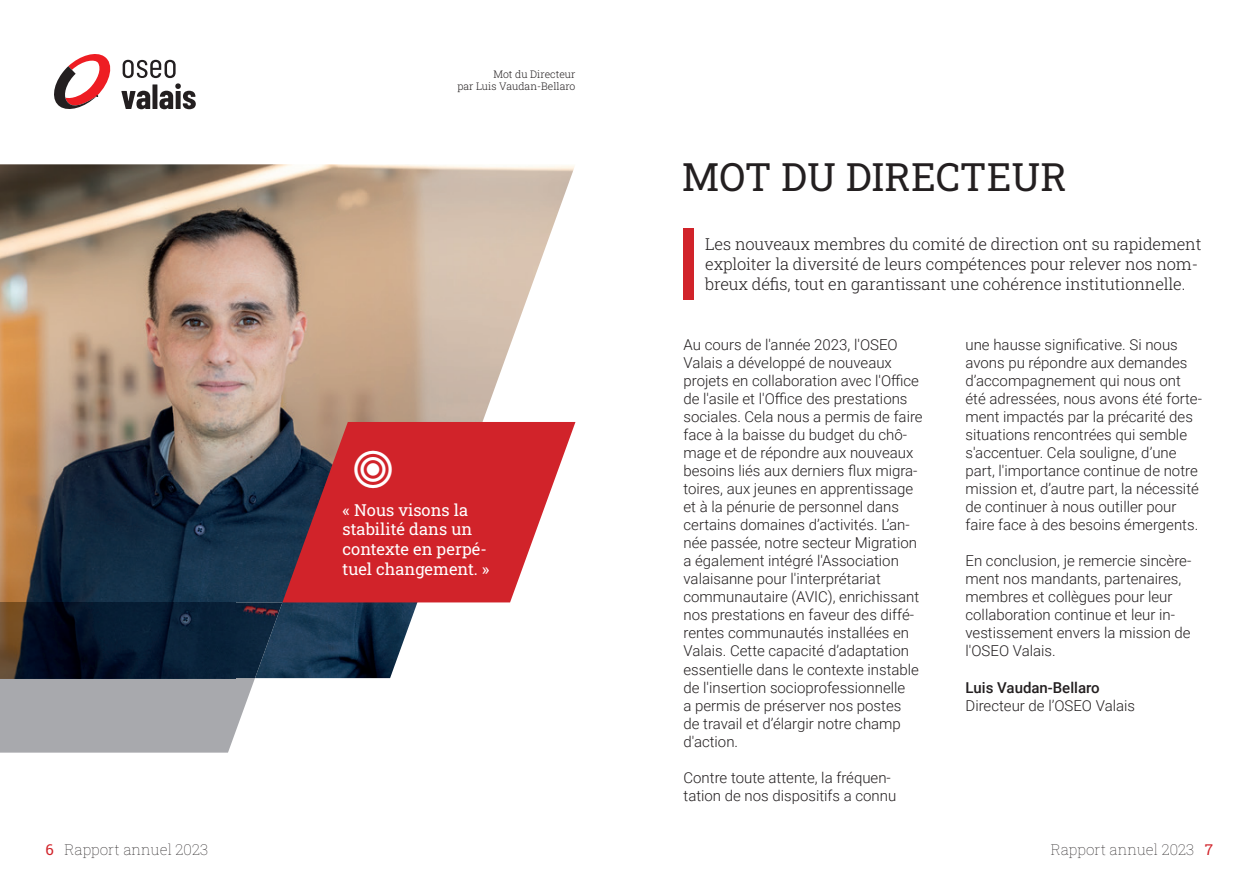
<style>
.page{position:relative;width:1259px;height:893px;background:#fff}
.page>*{position:absolute;margin:0;border:0;box-sizing:border-box;transform-origin:0 0}
.t1{font:39px "Roboto Slab";color:#231f20}
.t2{font:300 16.5px/19.8px "Roboto Slab";letter-spacing:-.01em;color:#231f20}
.t3{font:16.5px/19.8px "Roboto Slab";color:#fff}
.t4{font:300 15px/18px "Roboto";color:#231f20}
.t5{font:100 15px "Roboto Slab";color:#231f20}
.t6{font:500 15px "Roboto";color:#231f20}
.t7{font:300 10.5px/12.6px "Roboto Slab";color:#231f20;text-align:right}
.s1{font-weight:400;color:#d1232a}
</style>
<div class="page">
<svg style="left:54px;top:54px;width:57px;height:55px"></svg>
<svg style="left:121px;top:60px;width:75px;height:49px"></svg>
<img style="left:0;top:164px;width:575px;height:514px">
<svg style="left:0;top:678px;width:255px;height:75px;background:#abacb0"></svg>
<img style="left:0;top:602px;width:282px;height:76px">
<svg style="left:282px;top:422px;width:293px;height:180px;background:#c44046"></svg>
<div style="left:683px;top:229px;width:11px;height:71px;background:#d1232a"></div>
<svg style="left:354px;top:451px;width:38px;height:37px"></svg>
<p class="t7" style="left:457px;top:67px;width:120px">Mot du Directeur<br>par Luis Vaudan-Bellaro</p>
<p class="t3" style="left:342px;top:499px;width:149px">« Nous visons la stabilité dans un contexte en perpé&shy;tuel changement. »</p>
<h1 class="t1" style="left:682px;top:150px;width:387px">MOT DU DIRECTEUR</h1>
<p class="t2" style="left:705px;top:234px;width:498px">Les nouveaux membres du comité de direction ont su rapidement exploiter la diversité de leurs compétences pour relever nos nom&shy;breux défis, tout en garantissant une cohérence institutionnelle.</p>
<p class="t4" style="left:683px;top:336px;width:241px">Au cours de l'année 2023, l'OSEO Valais a développé de nouveaux projets en collaboration avec l'Office de l'asile et l'Office des prestations sociales. Cela nous a permis de faire face à la baisse du budget du chô&shy;mage et de répondre aux nouveaux besoins liés aux derniers flux migra&shy;toires, aux jeunes en apprentissage et à la pénurie de personnel dans certains domaines d’activités. L’an&shy;née passée, notre secteur Migration a également intégré l'Association valaisanne pour l'interprétariat communautaire (AVIC), enrichissant nos prestations en faveur des diffé&shy;rentes communautés installées en Valais. Cette capacité d’adaptation essentielle dans le contexte instable de l'insertion socioprofessionnelle<br>a permis de préserver nos postes<br>de travail et d’élargir notre champ d'action.</p>
<p class="t4" style="left:683px;top:768px;width:214px">Contre toute attente, la fréquen&shy;tation de nos dispositifs a connu</p>
<p class="t4" style="left:965px;top:336px;width:238px">une hausse significative. Si nous avons pu répondre aux demandes d’accompagnement qui nous ont été adressées, nous avons été forte&shy;ment impactés par la précarité des situations rencontrées qui semble s'accentuer. Cela souligne, d’une part, l'importance continue de notre mission et, d’autre part, la nécessité de continuer à nous outiller pour faire face à des besoins émergents.</p>
<p class="t4" style="left:965px;top:552px;width:227px">En conclusion, je remercie sincère&shy;ment nos mandants, partenaires, membres et collègues pour leur collaboration continue et leur in&shy;vestissement envers la mission de l'OSEO Valais.</p>
<p class="t6" style="left:965px;top:677px;width:136px">Luis Vaudan-Bellaro</p>
<p class="t4" style="left:965px;top:696px;width:171px">Directeur de l’OSEO Valais</p>
<p class="t5" style="left:46px;top:839px;width:164px"><span class="s1">6</span> Rapport annuel 2023</p>
<p class="t5" style="left:1050px;top:839px;width:164px">Rapport annuel 2023 <span class="s1">7</span></p>
</div>
